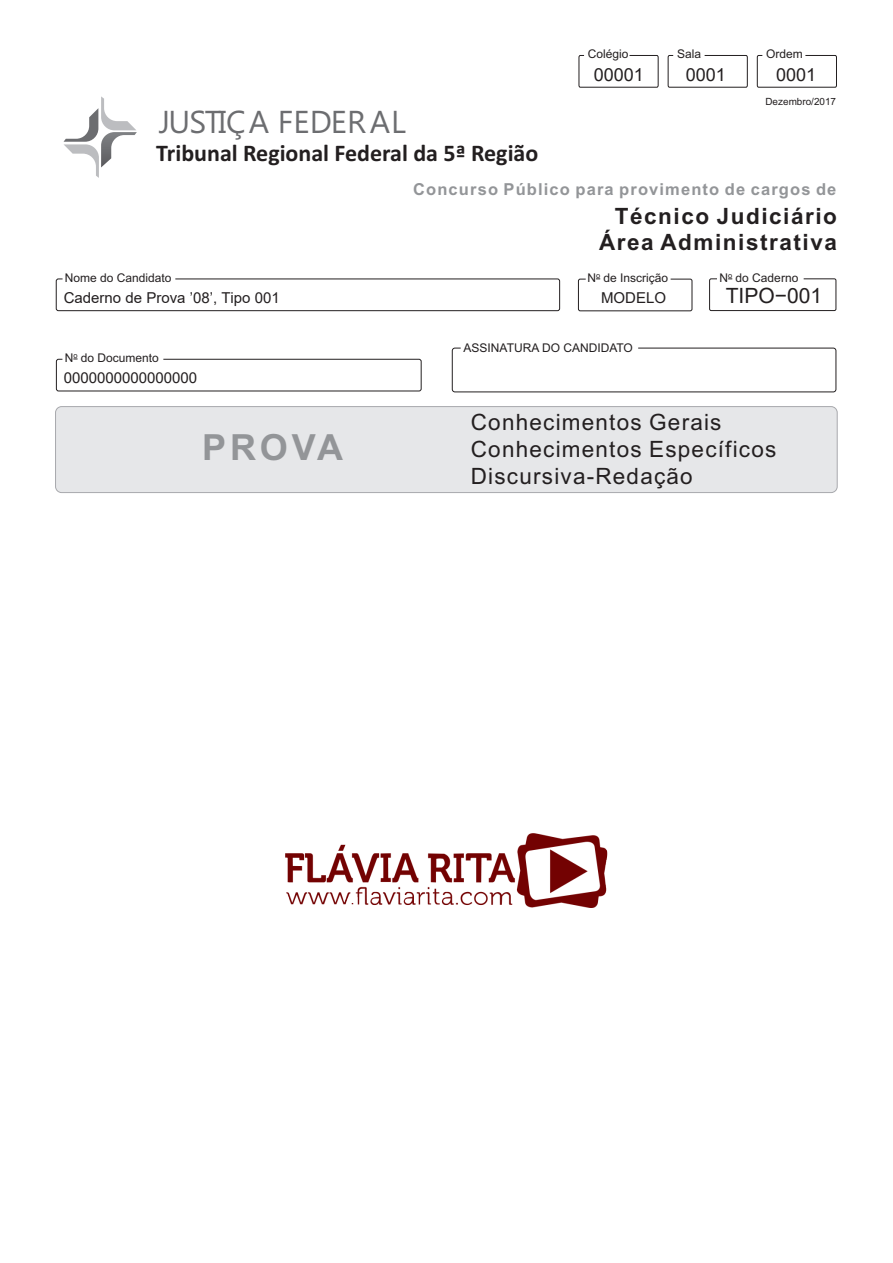
<style>
.page{position:relative;width:893px;height:1263px;background:#fff}
.page>*{position:absolute;margin:0;border:0;box-sizing:border-box;transform-origin:0 0}
.t1{font:700 36px "Arial";letter-spacing:.105em;color:#939598}
.t2{font:31.65px "Ebrima";letter-spacing:-.005em;color:#6c6d70}
.t3{font:700 24px "Calibri";color:#231f20}
.t4{font:22.5px/27px "Arial";letter-spacing:.055em;color:#231f20}
.t5{font:700 22.5px/26.1px "Arial";letter-spacing:.07em;color:#231f20;text-align:right}
.t6{font:21px "Arial";color:#231f20}
.t7{font:18px "Arial";color:#231f20}
.t8{font:700 16.5px "Arial";letter-spacing:.07em;color:#939598}
.t9{font:15px "Arial";color:#231f20}
.t10{font:12px "Arial";color:#231f20}
.t11{font:9.9px "Arial";color:#231f20}
.t12{font:7.5px "Arial";color:#231f20}
</style>
<div class="page">
<div style="left:56px;top:407px;width:781px;height:86px;background:#e6e7e9;border-radius:6px"></div>
<div style="left:55px;top:406px;width:783px;height:87px;border:1px solid #a8a9ad;border-radius:6px"></div>
<div style="left:56px;top:279px;width:504px;height:32px;border:1px solid #231f20;border-radius:2px"></div>
<div style="left:578px;top:279px;width:114px;height:32px;border:1px solid #231f20;border-radius:2px"></div>
<div style="left:709px;top:278px;width:127px;height:33px;border:1px solid #231f20;border-radius:2px"></div>
<div style="left:56px;top:359px;width:366px;height:32px;border:1px solid #231f20;border-radius:2px"></div>
<div style="left:452px;top:348px;width:384px;height:44px;border:1px solid #231f20;border-radius:3px"></div>
<div style="left:579px;top:55px;width:79px;height:33px;border:1px solid #231f20;border-radius:2px"></div>
<div style="left:668px;top:55px;width:80px;height:33px;border:1px solid #231f20;border-radius:2px"></div>
<div style="left:757px;top:55px;width:80px;height:33px;border:1px solid #231f20;border-radius:2px"></div>
<svg style="left:64px;top:96px;width:73px;height:82px"></svg>
<img style="left:285px;top:833px;width:323px;height:75px">
<p class="t10" style="left:588px;top:48px;width:42px">Colégio</p>
<p class="t10" style="left:677px;top:48px;width:26px">Sala</p>
<p class="t10" style="left:766px;top:48px;width:38px">Ordem</p>
<p class="t7" style="left:594px;top:62px;width:52px">00001</p>
<p class="t7" style="left:686px;top:62px;width:42px">0001</p>
<p class="t7" style="left:776px;top:62px;width:42px">0001</p>
<p class="t2" style="left:159px;top:110px;width:249px">JUSTIÇA FEDERAL</p>
<p class="t3" style="left:156px;top:144px;width:384px">Tribunal Regional Federal da 5ª Região</p>
<p class="t11" style="left:765px;top:96px;width:72px">Dezembro/2017</p>
<p class="t8" style="left:413px;top:181px;width:425px">Concurso Público para provimento de cargos de</p>
<p class="t10" style="left:65px;top:271px;width:108px">Nome do Candidato</p>
<p class="t5" style="left:599px;top:203px;width:239px">Técnico Judiciário<br>Área Administrativa</p>
<p class="t10" style="left:719px;top:271px;width:80px">N do Caderno</p>
<p class="t10" style="left:587px;top:271px;width:10px">N</p>
<p class="t12" style="left:728px;top:271px;width:6px">o</p>
<p class="t10" style="left:604px;top:271px;width:66px">de Inscrição</p>
<p class="t12" style="left:596px;top:271px;width:6px">o</p>
<p class="t9" style="left:64px;top:288px;width:217px">Caderno de Prova ’08’, Tipo 001</p>
<p class="t9" style="left:601px;top:288px;width:67px">MODELO</p>
<p class="t10" style="left:65px;top:351px;width:96px">N do Documento</p>
<p class="t12" style="left:73px;top:351px;width:6px">o</p>
<p class="t9" style="left:64px;top:367px;width:135px">0000000000000000</p>
<p class="t10" style="left:464px;top:342px;width:171px">ASSINATURA DO CANDIDATO</p>
<p class="t6" style="left:726px;top:281px;width:98px">TIPO−001</p>
<p class="t1" style="left:202px;top:428px;width:142px">PROVA</p>
<p class="t4" style="left:471px;top:409px;width:307px">Conhecimentos Gerais<br>Conhecimentos Específicos<br>Discursiva-Redação</p>
</div>
